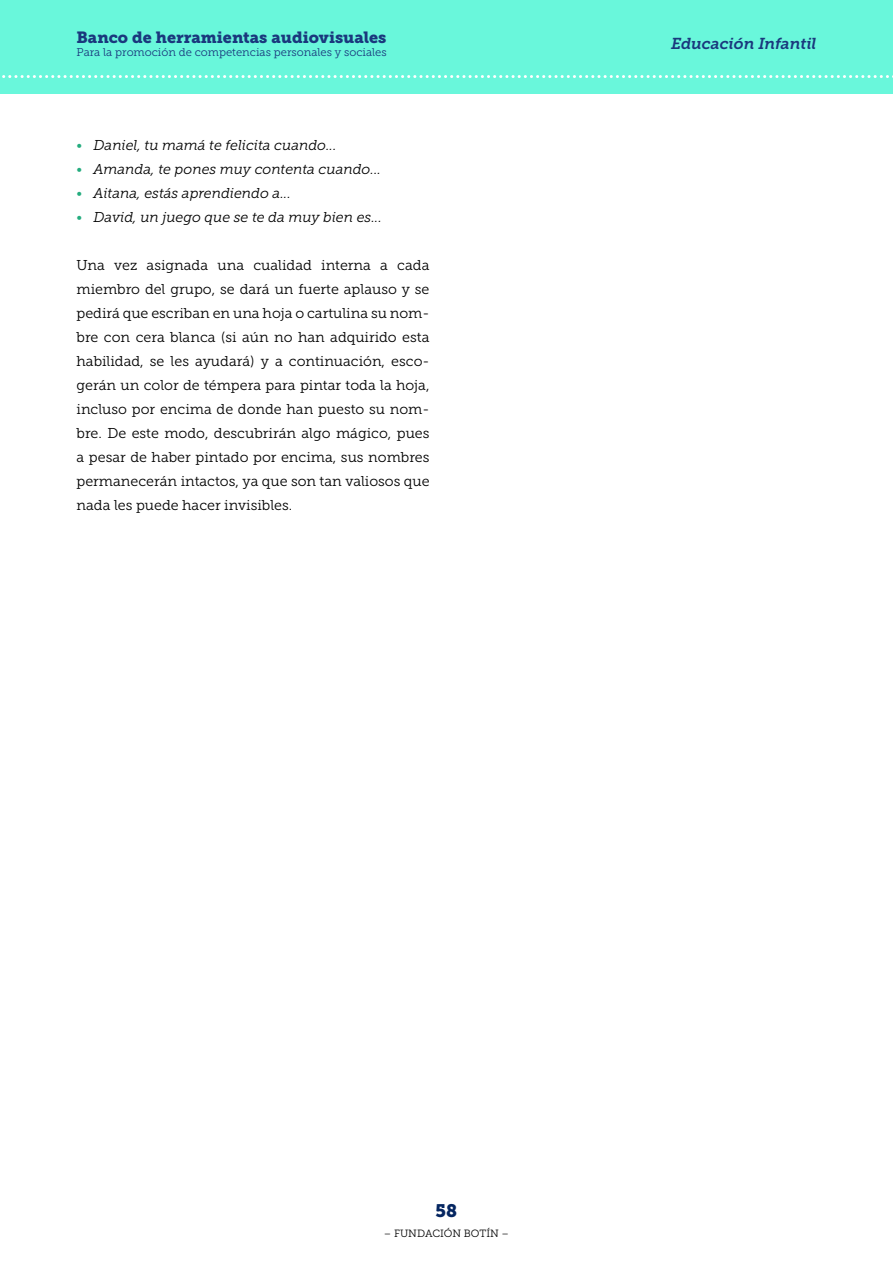
<style>
.page{position:relative;width:893px;height:1263px;background:#fff}
.page>*{position:absolute;margin:0;border:0;box-sizing:border-box;transform-origin:0 0}
.t1{font:18px "Museo Slab 900";color:#052661}
.t2{font:16.2px "Museo Slab 900";color:#1a387d}
.t3{font:italic 15.75px "Museo Slab 700";letter-spacing:-.005em;color:#1a387d}
.t4{font:14.25px/24px "Museo Slab 300";color:#000;text-align:justify}
.t5{font:italic 14.25px "Museo Slab 300";color:#000}
.t6{font:11.25px "Museo Slab 300";color:#1a387d}
.t7{font:10.5px "Museo Slab 300";color:#000}
.s1{font-style:normal;color:#24ac7e}
</style>
<div class="page">
<div style="left:0;top:0;width:893px;height:94px;background:#69f7db"></div>
<svg style="left:2px;top:75px;width:891px;height:3px"></svg>
<p class="t2" style="left:77px;top:28px;width:311px">Banco de herramientas audiovisuales</p>
<p class="t6" style="left:77px;top:46px;width:312px">Para la promoción de competencias personales y sociales</p>
<p class="t5" style="left:77px;top:137px;width:262px"><span class="s1">•</span> Daniel, tu mamá te felicita cuando...</p>
<p class="t5" style="left:77px;top:161px;width:306px"><span class="s1">•</span> Amanda, te pones muy contenta cuando...</p>
<p class="t5" style="left:77px;top:185px;width:216px"><span class="s1">•</span> Aitana, estás aprendiendo a...</p>
<p class="t5" style="left:77px;top:209px;width:307px"><span class="s1">•</span> David, un juego que se te da muy bien es...</p>
<p class="t4" style="left:77px;top:253px;width:354px">Una vez asignada una cualidad interna a cada miembro del grupo, se dará un fuerte aplauso y se pedirá que escriban en una hoja o cartulina su nom&shy;bre con cera blanca (si aún no han adquirido esta habilidad, se les ayudará) y a continuación, esco&shy;gerán un color de témpera para pintar toda la hoja, incluso por encima de donde han puesto su nom&shy;bre. De este modo, descubrirán algo mágico, pues a pesar de haber pintado por encima, sus nombres permanecerán intactos, ya que son tan valiosos que nada les puede hacer invisibles.</p>
<p class="t3" style="left:671px;top:34px;width:147px">Educación Infantil</p>
<p class="t1" style="left:436px;top:1201px;width:23px">58</p>
<p class="t7" style="left:384px;top:1227px;width:127px">– FUNDACIÓN BOTÍN –</p>
</div>
